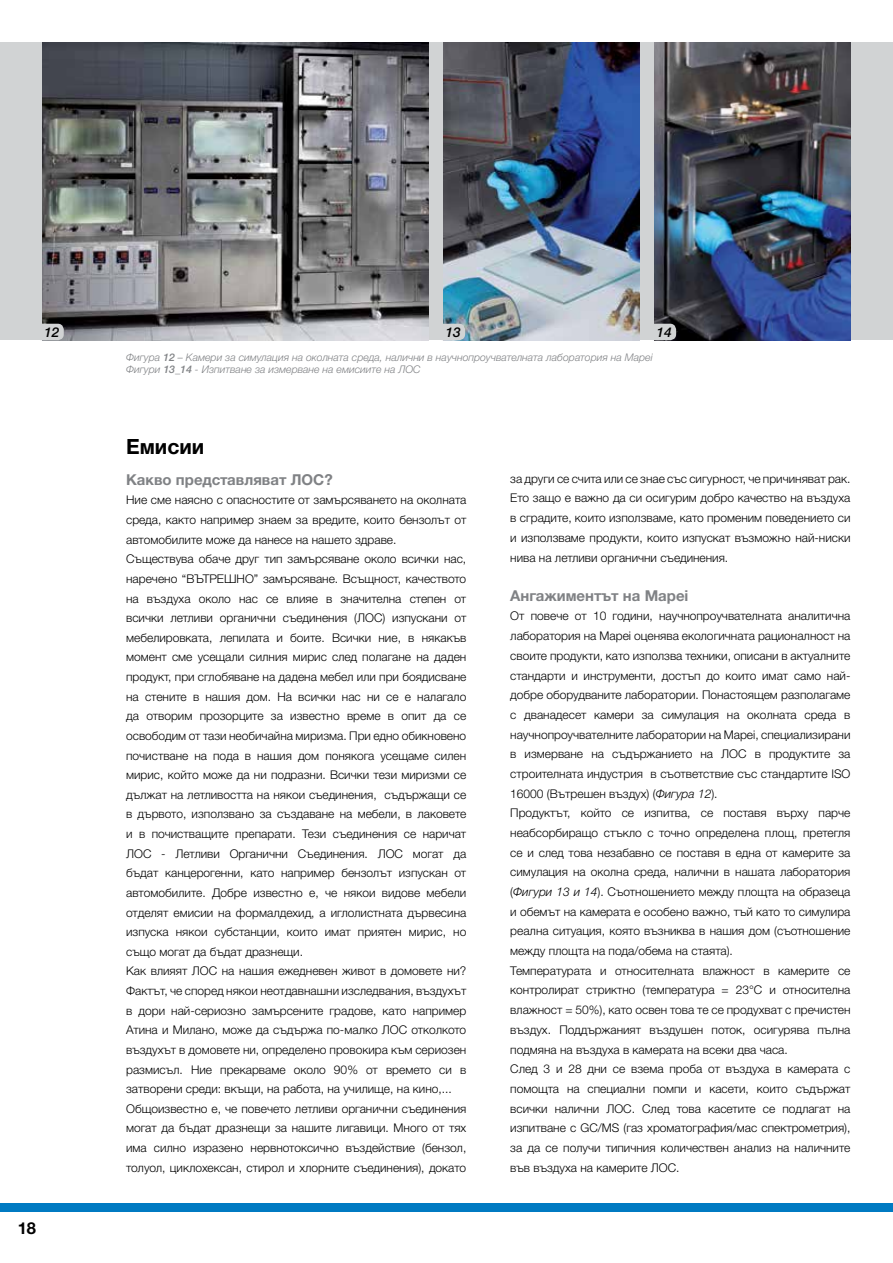
<style>
.page{position:relative;width:893px;height:1263px;background:#fff}
.page>*{position:absolute;margin:0;border:0;box-sizing:border-box;transform-origin:0 0}
.t1{font:700 21px "Helvetica Neue LTW1 G";color:#000}
.t2{font:700 16.5px "Helvetica Neue LTW1 G";color:#000}
.t3{font:700 15px "Helvetica Neue LTW1 G";color:#808285}
.t4{font:italic 500 13.5px "Helvetica Neue LTW1 G";color:#000}
.t5{font:300 12px/19.6px "Helvetica Neue LTW1 G";color:#000}
.t6{font:italic 300 10.5px/12.6px "Helvetica Neue LTW1 G";color:#808285}
.s1{font-weight:500}
.s2{font-style:italic}
</style>
<div class="page">
<div style="left:0;top:1204px;width:893px;height:8px;background:#007ac2"></div>
<div style="left:0;top:43px;width:893px;height:297px;background:#d1d3d4"></div>
<img style="left:43px;top:43px;width:385px;height:297px">
<img style="left:655px;top:43px;width:195px;height:297px">
<img style="left:444px;top:43px;width:195px;height:297px">
<svg style="left:43px;top:324px;width:21px;height:16px"></svg>
<svg style="left:444px;top:324px;width:21px;height:16px"></svg>
<svg style="left:655px;top:324px;width:21px;height:16px"></svg>
<p class="t4" style="left:44px;top:324px;width:17px">12</p>
<p class="t4" style="left:445px;top:324px;width:17px">13</p>
<p class="t4" style="left:656px;top:324px;width:17px">14</p>
<p class="t6" style="left:126px;top:351px;width:528px">Фигура <span class="s1">12</span> – Камери за симулация на околната среда, налични в научнопроучвателната лаборатория на Mapei<br>Фигури <span class="s1">13_14</span> - Изпитване за измерване на емисиите на ЛОС</p>
<h2 class="t2" style="left:18px;top:1218px;width:20px">18</h2>
<h1 class="t1" style="left:126px;top:434px;width:80px">Емисии</h1>
<p class="t3" style="left:126px;top:470px;width:208px">Какво представляват ЛОС?</p>
<p class="t5" style="left:126px;top:490px;width:342px">Ние сме наясно с опасностите от замърсяването на околната среда, както например знаем за вредите, които бензолът от автомобилите може да нанесе на нашето здраве.<br>Съществува обаче друг тип замърсяване около всички нас, наречено “ВЪТРЕШНО” замърсяване. Всъщност, качеството на въздуха около нас се влияе в значителна степен от всички летливи органични съединения (ЛОС) изпускани от мебелировката, лепилата и боите. Всички ние, в някакъв момент сме усещали силния мирис след полагане на даден продукт, при сглобяване на дадена мебел или при боядисване на стените в нашия дом. На всички нас ни се е налагало да отворим прозорците за известно време в опит да се освободим от тази необичайна миризма. При едно обикновено почистване на пода в нашия дом понякога усещаме силен мирис, който може да ни подразни. Всички тези миризми се дължат на летливостта на някои съединения, съдържащи се в дървото, използвано за създаване на мебели, в лаковете и в почистващите препарати. Тези съединения се наричат ЛОС - Летливи Органични Съединения. ЛОС могат да бъдат канцерогенни, като например бензолът изпускан от автомобилите. Добре известно е, че някои видове мебели отделят емисии на формалдехид, а иглолистната дървесина изпуска някои субстанции, които имат приятен мирис, но също могат да бъдат дразнещи.<br>Как влияят ЛОС на нашия ежедневен живот в домовете ни?<br>Фактът, че според някои неотдавнашни изследвания, въздухът в дори най-сериозно замърсените градове, като например Атина и Милано, може да съдържа по-малко ЛОС отколкото въздухът в домовете ни, определено провокира към сериозен размисъл. Ние прекарваме около 90% от времето си в затворени среди: вкъщи, на работа, на училище, на кино,...<br>Общоизвестно е, че повечето летливи органични съединения могат да бъдат дразнещи за нашите лигавици. Много от тях има силно изразено нервнотоксично въздействие (бензол, толуол, циклохексан, стирол и хлорните съединения), докато</p>
<p class="t5" style="left:510px;top:469px;width:342px;text-align:justify">за други се счита или се знае със сигурност, че причиняват рак.<br>Ето защо е важно да си осигурим добро качество на въздуха в сградите, които използваме, като променим поведението си и използваме продукти, които изпускат възможно най-ниски нива на летливи органични съединения.</p>
<p class="t3" style="left:510px;top:586px;width:180px">Ангажиментът на Mapei</p>
<p class="t5" style="left:510px;top:606px;width:342px">От повече от 10 години, научнопроучвателната аналитична лаборатория на Mapei оценява екологичната рационалност на своите продукти, като използва техники, описани в актуалните стандарти и инструменти, достъп до които имат само най&shy;добре оборудваните лаборатории. Понастоящем разполагаме с дванадесет камери за симулация на околната среда в научнопроучвателните лаборатории на Mapei, специализирани в измерване на съдържанието на ЛОС в продуктите за строителната индустрия в съответствие със стандартите ISO 16000 (Вътрешен въздух) (<span class="s2">Фигура 12</span>).<br>Продуктът, който се изпитва, се поставя върху парче неабсорбиращо стъкло с точно определена площ, претегля се и след това незабавно се поставя в една от камерите за симулация на околна среда, налични в нашата лаборатория (<span class="s2">Фигури 13 и 14</span>). Съотношението между площта на образеца и обемът на камерата е особено важно, тъй като то симулира реална ситуация, която възниква в нашия дом (съотношение между площта на пода/обема на стаята).<br>Температурата и относителната влажност в камерите се контролират стриктно (температура = 23°C и относителна влажност = 50%), като освен това те се продухват с пречистен въздух. Поддържаният въздушен поток, осигурява пълна подмяна на въздуха в камерата на всеки два часа.<br>След 3 и 28 дни се взема проба от въздуха в камерата с помощта на специални помпи и касети, които съдържат всички налични ЛОС. След това касетите се подлагат на изпитване с GC/MS (газ хроматография/мас спектрометрия), за да се получи типичния количествен анализ на наличните във въздуха на камерите ЛОС.</p>
</div>
